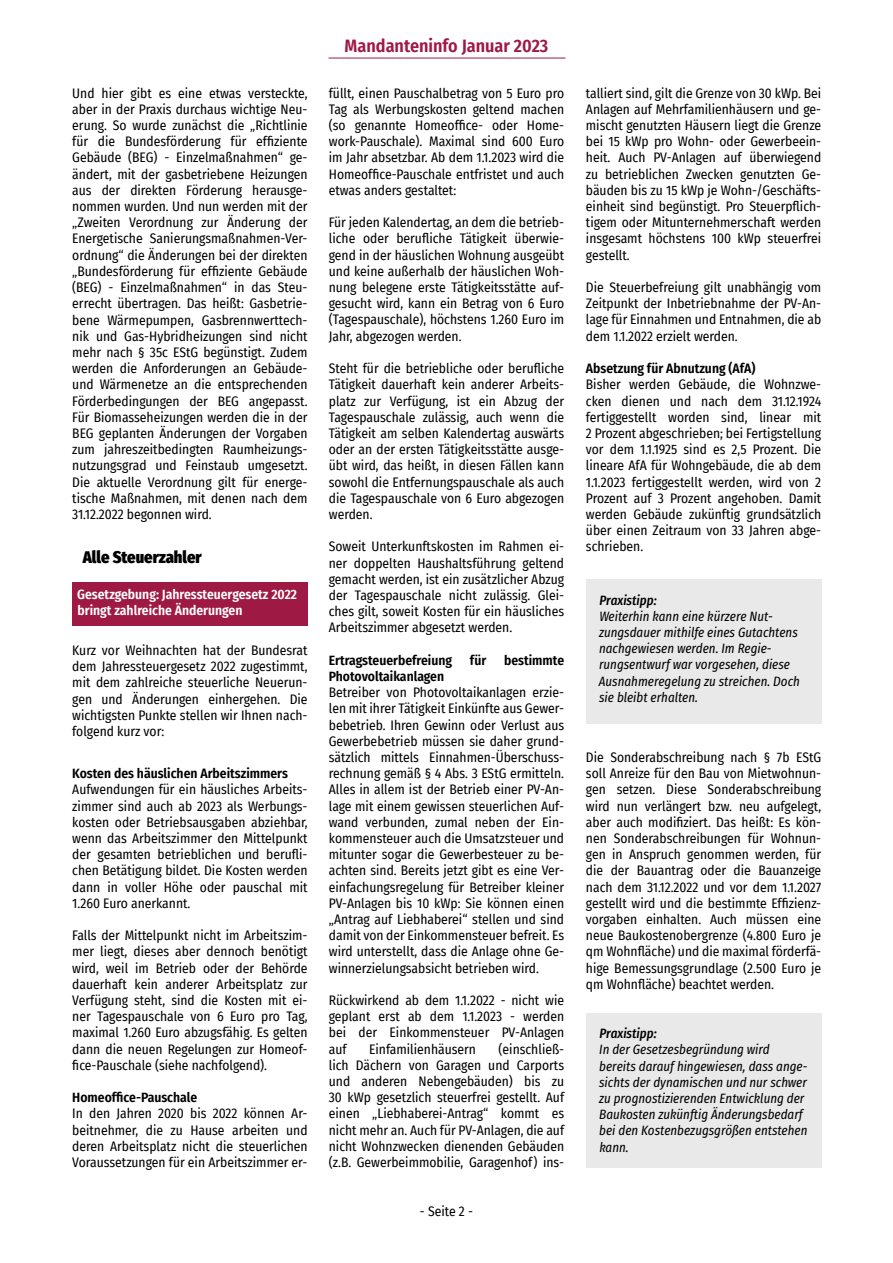
<style>
.page{position:relative;width:893px;height:1263px;background:#fff}
.page>*{position:absolute;margin:0;border:0;box-sizing:border-box;transform-origin:0 0}
.t1{font:600 18px "Fira Sans Condensed";color:#9e1944}
.t2{font:900 16.5px "Fira Sans Condensed";color:#000}
.t3{font:13.5px/16.2px "Fira Sans Condensed";color:#000;text-align:justify}
.t4{font:italic 13.5px/16.2px "Fira Sans Condensed";color:#000}
.t5{font:600 13.5px "Fira Sans Condensed";color:#000}
.t6{font:600 13.5px/16.2px "Fira Sans Condensed";color:#fff}
.t7{font:italic 500 13.5px "Fira Sans Condensed";color:#000}
</style>
<div class="page">
<hr style="left:328px;top:58px;width:238px;height:1px;background:#9e1944">
<div style="left:72px;top:582px;width:236px;height:44px;background:#9e1944"></div>
<div style="left:586px;top:579px;width:235px;height:145px;background:#e9e9e9"></div>
<div style="left:586px;top:1013px;width:235px;height:154px;background:#e9e9e9"></div>
<p class="t3" style="left:72px;top:84px;width:237px">Und hier gibt es eine etwas versteckte, aber in der Praxis durchaus wichtige Neu&shy;erung. So wurde zunächst die „Richtlinie für die Bundesförderung für effiziente Gebäude (BEG) - Einzelmaßnahmen“ ge&shy;ändert, mit der gasbetriebene Heizungen aus der direkten Förderung herausge&shy;nommen wurden. Und nun werden mit der „Zweiten Verordnung zur Änderung der Energetische Sanierungsmaßnahmen-Ver&shy;ordnung“ die Änderungen bei der direkten „Bundesförderung für effiziente Gebäude (BEG) - Einzelmaßnahmen“ in das Steu&shy;errecht übertragen. Das heißt: Gasbetrie&shy;bene Wärmepumpen, Gasbrennwerttech&shy;nik und Gas-Hybridheizungen sind nicht mehr nach § 35c EStG begünstigt. Zudem werden die Anforderungen an Gebäude&shy;und Wärmenetze an die entsprechenden Förderbedingungen der BEG angepasst.<br>Für Biomasseheizungen werden die in der BEG geplanten Änderungen der Vorgaben zum jahreszeitbedingten Raumheizungs&shy;nutzungsgrad und Feinstaub umgesetzt.<br>Die aktuelle Verordnung gilt für energe&shy;tische Maßnahmen, mit denen nach dem 31.12.2022 begonnen wird.</p>
<p class="t2" style="left:83px;top:542px;width:120px">Alle Steuerzahler</p>
<p class="t6" style="left:77px;top:586px;width:221px">Gesetzgebung: Jahressteuergesetz 2022 bringt zahlreiche Änderungen</p>
<p class="t3" style="left:72px;top:642px;width:237px">Kurz vor Weihnachten hat der Bundesrat dem Jahressteuergesetz 2022 zugestimmt, mit dem zahlreiche steuerliche Neuerun&shy;gen und Änderungen einhergehen. Die wichtigsten Punkte stellen wir Ihnen nach&shy;folgend kurz vor:</p>
<p class="t5" style="left:72px;top:762px;width:217px">Kosten des häuslichen Arbeitszimmers</p>
<p class="t3" style="left:72px;top:781px;width:237px">Aufwendungen für ein häusliches Arbeits&shy;zimmer sind auch ab 2023 als Werbungs&shy;kosten oder Betriebsausgaben abziehbar, wenn das Arbeitszimmer den Mittelpunkt der gesamten betrieblichen und berufli&shy;chen Betätigung bildet. Die Kosten werden dann in voller Höhe oder pauschal mit 1.260 Euro anerkannt.</p>
<p class="t3" style="left:72px;top:927px;width:237px">Falls der Mittelpunkt nicht im Arbeitszim&shy;mer liegt, dieses aber dennoch benötigt wird, weil im Betrieb oder der Behörde dauerhaft kein anderer Arbeitsplatz zur Verfügung steht, sind die Kosten mit ei&shy;ner Tagespauschale von 6 Euro pro Tag, maximal 1.260 Euro abzugsfähig. Es gelten dann die neuen Regelungen zur Homeof&shy;fice-Pauschale (siehe nachfolgend).</p>
<p class="t5" style="left:72px;top:1086px;width:126px">Homeoffice-Pauschale</p>
<p class="t3" style="left:72px;top:1105px;width:237px">In den Jahren 2020 bis 2022 können Ar&shy;beitnehmer, die zu Hause arbeiten und deren Arbeitsplatz nicht die steuerlichen Voraussetzungen für ein Arbeitszimmer er-</p>
<h1 class="t1" style="left:345px;top:31px;width:205px">Mandanteninfo Januar 2023</h1>
<p class="t3" style="left:329px;top:84px;width:237px">füllt, einen Pauschalbetrag von 5 Euro pro Tag als Werbungskosten geltend machen (so genannte Homeoffice- oder Home&shy;work-Pauschale). Maximal sind 600 Euro im Jahr absetzbar. Ab dem 1.1.2023 wird die Homeoffice-Pauschale entfristet und auch etwas anders gestaltet:</p>
<p class="t3" style="left:329px;top:214px;width:237px">Für jeden Kalendertag, an dem die betrieb&shy;liche oder berufliche Tätigkeit überwie&shy;gend in der häuslichen Wohnung ausgeübt und keine außerhalb der häuslichen Woh&shy;nung belegene erste Tätigkeitsstätte auf&shy;gesucht wird, kann ein Betrag von 6 Euro (Tagespauschale), höchstens 1.260 Euro im Jahr, abgezogen werden.</p>
<p class="t3" style="left:329px;top:360px;width:237px">Steht für die betriebliche oder berufliche Tätigkeit dauerhaft kein anderer Arbeits&shy;platz zur Verfügung, ist ein Abzug der Tagespauschale zulässig, auch wenn die Tätigkeit am selben Kalendertag auswärts oder an der ersten Tätigkeitsstätte ausge&shy;übt wird, das heißt, in diesen Fällen kann sowohl die Entfernungspauschale als auch die Tagespauschale von 6 Euro abgezogen werden.</p>
<p class="t3" style="left:329px;top:538px;width:237px">Soweit Unterkunftskosten im Rahmen ei&shy;ner doppelten Haushaltsführung geltend gemacht werden, ist ein zusätzlicher Abzug der Tagespauschale nicht zulässig. Glei&shy;ches gilt, soweit Kosten für ein häusliches Arbeitszimmer abgesetzt werden.</p>
<p class="t5" style="left:329px;top:649px;width:125px">Ertragsteuerbefreiung</p>
<p class="t5" style="left:470px;top:649px;width:18px">für</p>
<p class="t5" style="left:504px;top:649px;width:62px">bestimmte</p>
<p class="t5" style="left:329px;top:665px;width:117px">Photovoltaikanlagen</p>
<p class="t3" style="left:329px;top:684px;width:237px">Betreiber von Photovoltaikanlagen erzie&shy;len mit ihrer Tätigkeit Einkünfte aus Gewer&shy;bebetrieb. Ihren Gewinn oder Verlust aus Gewerbebetrieb müssen sie daher grund&shy;sätzlich mittels Einnahmen-Überschuss&shy;rechnung gemäß § 4 Abs. 3 EStG ermitteln.<br>Alles in allem ist der Betrieb einer PV-An&shy;lage mit einem gewissen steuerlichen Auf&shy;wand verbunden, zumal neben der Ein&shy;kommensteuer auch die Umsatzsteuer und mitunter sogar die Gewerbesteuer zu be&shy;achten sind. Bereits jetzt gibt es eine Ver&shy;einfachungsregelung für Betreiber kleiner PV-Anlagen bis 10 kWp: Sie können einen „Antrag auf Liebhaberei“ stellen und sind damit von der Einkommensteuer befreit. Es wird unterstellt, dass die Anlage ohne Ge&shy;winnerzielungsabsicht betrieben wird.</p>
<p class="t3" style="left:329px;top:992px;width:237px">Rückwirkend ab dem 1.1.2022 - nicht wie geplant erst ab dem 1.1.2023 - werden bei der Einkommensteuer PV-Anlagen auf</p>
<p class="t3" style="left:329px;top:1040px;width:237px;text-indent:170px">(einschließ&shy;lich Dächern von Garagen und Carports und anderen Nebengebäuden) bis zu 30 kWp gesetzlich steuerfrei gestellt. Auf einen „Liebhaberei-Antrag“ kommt es nicht mehr an. Auch für PV-Anlagen, die auf nicht Wohnzwecken dienenden Gebäuden (z.B. Gewerbeimmobilie, Garagenhof) ins-</p>
<p class="t3" style="left:369px;top:1040px;width:108px">Einfamilienhäusern</p>
<p class="t3" style="left:420px;top:1202px;width:55px">- Seite 2 -</p>
<p class="t3" style="left:586px;top:84px;width:237px">talliert sind, gilt die Grenze von 30 kWp. Bei Anlagen auf Mehrfamilienhäusern und ge&shy;mischt genutzten Häusern liegt die Grenze bei 15 kWp pro Wohn- oder Gewerbeein&shy;heit. Auch PV-Anlagen auf überwiegend zu betrieblichen Zwecken genutzten Ge&shy;bäuden bis zu 15 kWp je Wohn-/Geschäfts&shy;einheit sind begünstigt. Pro Steuerpflich&shy;tigem oder Mitunternehmerschaft werden insgesamt höchstens 100 kWp steuerfrei gestellt.</p>
<p class="t3" style="left:586px;top:279px;width:237px">Die Steuerbefreiung gilt unabhängig vom Zeitpunkt der Inbetriebnahme der PV-An&shy;lage für Einnahmen und Entnahmen, die ab dem 1.1.2022 erzielt werden.</p>
<p class="t5" style="left:586px;top:357px;width:171px">Absetzung für Abnutzung (AfA)</p>
<p class="t3" style="left:586px;top:376px;width:237px">Bisher werden Gebäude, die Wohnzwe&shy;cken dienen und nach dem 31.12.1924 fertiggestellt worden sind, linear mit 2 Prozent abgeschrieben; bei Fertigstellung vor dem 1.1.1925 sind es 2,5 Prozent. Die lineare AfA für Wohngebäude, die ab dem 1.1.2023 fertiggestellt werden, wird von 2<br>Prozent auf 3 Prozent angehoben. Damit werden Gebäude zukünftig grundsätzlich über einen Zeitraum von 33 Jahren abge&shy;schrieben.</p>
<p class="t7" style="left:599px;top:590px;width:59px">Praxistipp:</p>
<p class="t4" style="left:599px;top:608px;width:202px">Weiterhin kann eine kürzere Nut&shy;zungsdauer mithilfe eines Gutachtens nachgewiesen werden. Im Regie&shy;rungsentwurf war vorgesehen, diese Ausnahmeregelung zu streichen. Doch sie bleibt erhalten.</p>
<p class="t3" style="left:586px;top:749px;width:237px">Die Sonderabschreibung nach § 7b EStG soll Anreize für den Bau von Mietwohnun&shy;gen setzen. Diese Sonderabschreibung wird nun verlängert bzw. neu aufgelegt, aber auch modifiziert. Das heißt: Es kön&shy;nen Sonderabschreibungen für Wohnun&shy;gen in Anspruch genommen werden, für die der Bauantrag oder die Bauanzeige nach dem 31.12.2022 und vor dem 1.1.2027 gestellt wird und die bestimmte Effizienz&shy;vorgaben einhalten. Auch müssen eine neue Baukostenobergrenze (4.800 Euro je qm Wohnfläche) und die maximal förderfä&shy;hige Bemessungsgrundlage (2.500 Euro je qm Wohnfläche) beachtet werden.</p>
<p class="t7" style="left:599px;top:1024px;width:59px">Praxistipp:</p>
<p class="t4" style="left:599px;top:1041px;width:210px">In der Gesetzesbegründung wird bereits darauf hingewiesen, dass ange&shy;sichts der dynamischen und nur schwer zu prognostizierenden Entwicklung der Baukosten zukünftig Änderungsbedarf bei den Kostenbezugsgrößen entstehen kann.</p>
</div>
